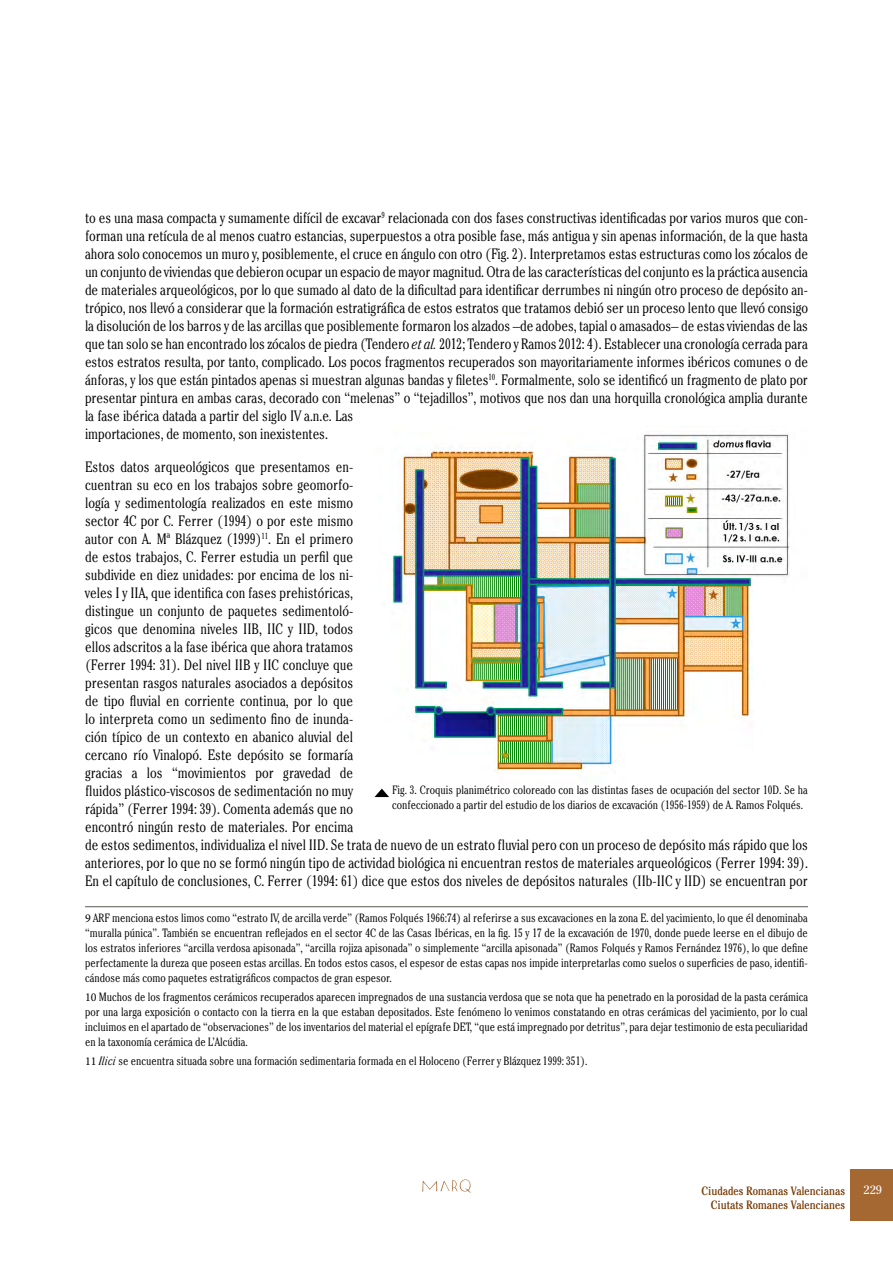
<style>
.page{position:relative;width:893px;height:1263px;background:#fff}
.page>*{position:absolute;margin:0;border:0;box-sizing:border-box;transform-origin:0 0}
.t1{font:300 condensed 15px/18px "Cheltenham Std";letter-spacing:-.005em;color:#000}
.t2{font:300 condensed 12px/15px "Cheltenham Std";color:#000;text-align:justify}
.t3{font:condensed 12px "Cheltenham Std";color:#753801}
.t4{font:12px "Cheltenham Std";color:#fff}
.s1{font-style:italic}
.s2{font-family:"Minion Pro";font-weight:400;font-stretch:normal}
</style>
<div class="page">
<div style="left:850px;top:1169px;width:43px;height:51px;background:#a66833"></div>
<svg style="left:422px;top:1179px;width:49px;height:14px"></svg>
<hr style="left:85px;top:906px;width:723px;height:1px;background:#575756">
<img style="left:392px;top:434px;width:397px;height:339px">
<svg style="left:374px;top:789px;width:15px;height:8px"></svg>
<p class="t1" style="left:85px;top:209px;width:724px">to es una masa compacta y sumamente difícil de excavar<sup>9</sup> relacionada con dos fases constructivas identificadas por varios muros que con&shy;forman una retícula de al menos cuatro estancias, superpuestos a otra posible fase, más antigua y sin apenas información, de la que hasta ahora solo conocemos un muro y, posiblemente, el cruce en ángulo con otro (Fig. 2). Interpretamos estas estructuras como los zócalos de un conjunto de viviendas que debieron ocupar un espacio de mayor magnitud. Otra de las características del conjunto es la práctica ausencia de materiales arqueológicos, por lo que sumado al dato de la dificultad para identificar derrumbes ni ningún otro proceso de depósito an&shy;trópico, nos llevó a considerar que la formación estratigráfica de estos estratos que tratamos debió ser un proceso lento que llevó consigo la disolución de los barros y de las arcillas que posiblemente formaron los alzados –de adobes, tapial o amasados– de estas viviendas de las que tan solo se han encontrado los zócalos de piedra (Tendero <span class="s1">et al.</span> 2012; Tendero y Ramos 2012: 4). Establecer una cronología cerrada para estos estratos resulta, por tanto, complicado. Los pocos fragmentos recuperados son mayoritariamente informes ibéricos comunes o de ánforas, y los que están pintados apenas si muestran algunas bandas y filetes<sup>10</sup>. Formalmente, solo se identificó un fragmento de plato por presentar pintura en ambas caras, decorado con “melenas” o “tejadillos”, motivos que nos dan una horquilla cronológica amplia durante la fase ibérica datada a partir del siglo IV a.n.e. Las<br>importaciones, de momento, son inexistentes.</p>
<p class="t1" style="left:85px;top:458px;width:724px">Estos datos arqueológicos que presentamos en-<br>cuentran su eco en los trabajos sobre geomorfo-<br>logía y sedimentología realizados en este mismo<br>sector 4C por C. Ferrer (1994) o por este mismo<br>autor con A. Mª Blázquez (1999)<sup>11</sup>. En el primero<br>de estos trabajos, C. Ferrer estudia un perfil que<br>subdivide en diez unidades: por encima de los ni-<br>veles I y IIA, que identifica con fases prehistóricas,<br>distingue un conjunto de paquetes sedimentoló-<br>gicos que denomina niveles IIB, IIC y IID, todos<br>ellos adscritos a la fase ibérica que ahora tratamos<br>(Ferrer 1994: 31). Del nivel IIB y IIC concluye que<br>presentan rasgos naturales asociados a depósitos<br>de tipo fluvial en corriente continua, por lo que<br>lo interpreta como un sedimento fino de inunda-<br>ción típico de un contexto en abanico aluvial del<br>cercano río Vinalopó. Este depósito se formaría<br>gracias a los “movimientos por gravedad de<br>fluidos plástico-viscosos de sedimentación no muy<br>rápida” (Ferrer 1994: 39). Comenta además que no<br>encontró ningún resto de materiales. Por encima<br>de estos sedimentos, individualiza el nivel IID. Se trata de nuevo de un estrato fluvial pero con un proceso de depósito más rápido que los anteriores, por lo que no se formó ningún tipo de actividad biológica ni encuentran restos de materiales arqueológicos (Ferrer 1994: 39).<br>En el capítulo de conclusiones, C. Ferrer (1994: 61) dice que estos dos niveles de depósitos naturales (IIb-IIC y IID) se encuentran por</p>
<p class="t2" style="left:85px;top:910px;width:724px"><span class="s2">9</span> ARF menciona estos limos como “estrato IV, de arcilla verde” (Ramos Folqués 1966:74) al referirse a sus excavaciones en la zona E. del yacimiento, lo que él denominaba “muralla púnica”. También se encuentran reflejados en el sector 4C de las Casas Ibéricas, en la fig. 15 y 17 de la excavación de 1970, donde puede leerse en el dibujo de los estratos inferiores “arcilla verdosa apisonada”, “arcilla rojiza apisonada” o simplemente “arcilla apisonada” (Ramos Folqués y Ramos Fernández 1976), lo que define perfectamente la dureza que poseen estas arcillas. En todos estos casos, el espesor de estas capas nos impide interpretarlas como suelos o superficies de paso, identifi&shy;cándose más como paquetes estratigráficos compactos de gran espesor.</p>
<p class="t2" style="left:85px;top:989px;width:724px"><span class="s2">10</span> Muchos de los fragmentos cerámicos recuperados aparecen impregnados de una sustancia verdosa que se nota que ha penetrado en la porosidad de la pasta cerámica por una larga exposición o contacto con la tierra en la que estaban depositados. Este fenómeno lo venimos constatando en otras cerámicas del yacimiento, por lo cual incluimos en el apartado de “observaciones” de los inventarios del material el epígrafe DET, “que está impregnado por detritus”, para dejar testimonio de esta peculiaridad en la taxonomía cerámica de L’Alcúdia.</p>
<p class="t2" style="left:85px;top:1053px;width:504px"><span class="s2">11</span> <span class="s1">Ilici</span> se encuentra situada sobre una formación sedimentaria formada en el Holoceno (Ferrer y Blázquez 1999: 351).</p>
<p class="t2" style="left:392px;top:782px;width:417px">Fig. 3. Croquis planimétrico coloreado con las distintas fases de ocupación del sector 10D. Se ha confeccionado a partir del estudio de los diarios de excavación (1956-1959) de A. Ramos Folqués.</p>
<p class="t3" style="left:701px;top:1183px;width:145px">Ciudades Romanas Valencianas</p>
<p class="t4" style="left:863px;top:1183px;width:20px">229</p>
<p class="t3" style="left:711px;top:1198px;width:136px">Ciutats Romanes Valencianes</p>
</div>
